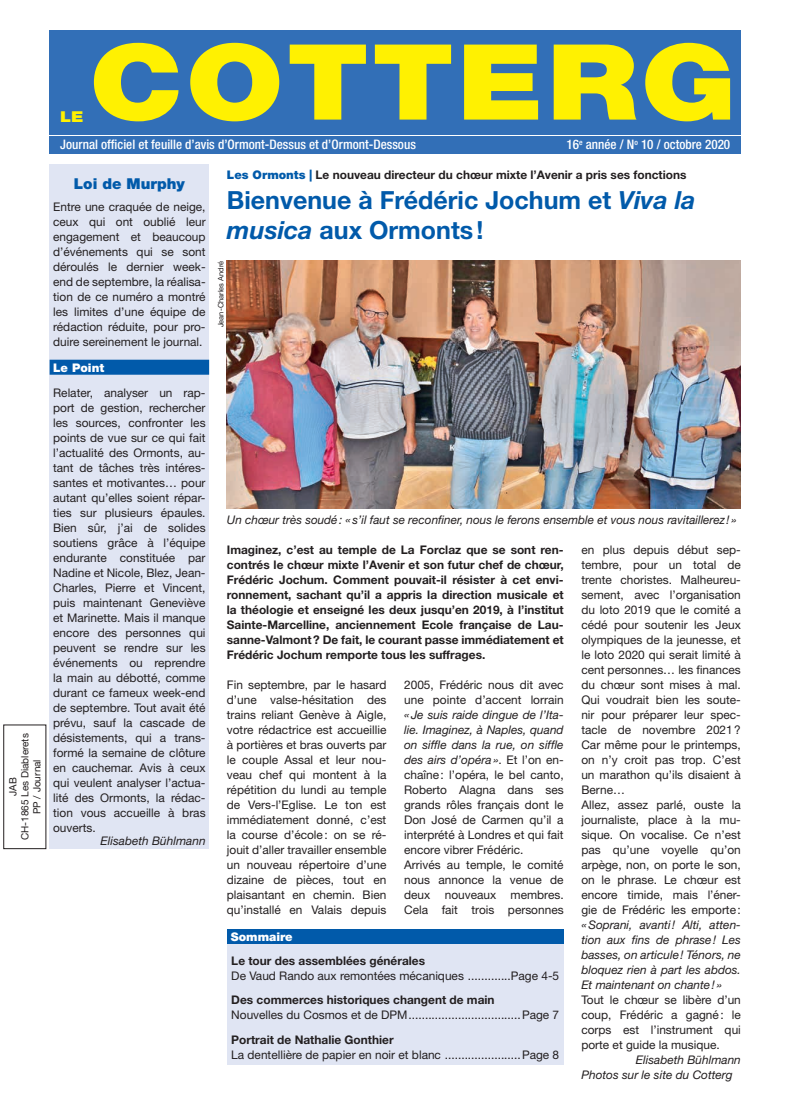
<style>
.page{position:relative;width:787px;height:1106px;background:#fff}
.page>*{position:absolute;margin:0;border:0;box-sizing:border-box;transform-origin:0 0}
.t1{font:900 105px "Helvetica Neue LT Std";letter-spacing:.025em;color:#fff101;scale:1.17 1}
.t2{font:700 25px/30px "Helvetica Neue LT Std";color:#015aaa}
.t3{font:900 15px "Helvetica Neue LT Std";color:#015aaa}
.t4{font:900 15px "Helvetica Neue LT Std";color:#fff101;scale:1.17 1}
.t5{font:500 condensed 13.12px "Helvetica Neue LT Std";color:#fff}
.t6{font:11.88px/15px "Helvetica Neue LT Std";color:#231f20;text-align:justify}
.t7{font:700 11.88px/15px "Helvetica Neue LT Std";color:#231f20;text-align:justify}
.t8{font:italic 11.88px/15px "Helvetica Neue LT Std";color:#231f20;text-align:justify}
.t9{font:900 11.88px "Helvetica Neue LT Std";color:#fff}
.t10{font:10px/12px "Helvetica Neue LT Std";color:#231f20;text-align:center}
.t11{font:7.5px "Helvetica Neue LT Std";color:#231f20}
.s1{font-weight:900;color:#015aaa}
.s2{font-style:italic}
</style>
<div class="page">
<div style="left:50px;top:30px;width:691px;height:105px;background:#326fb7"></div>
<div style="left:50px;top:136px;width:691px;height:18px;background:#326fb7"></div>
<div style="left:50px;top:164px;width:159px;height:684px;background:#e0e5f3"></div>
<div style="left:50px;top:360px;width:159px;height:15px;background:#015aaa"></div>
<div style="left:227px;top:929px;width:336px;height:15px;background:#015aaa"></div>
<div style="left:227px;top:944px;width:336px;height:120px;background:#e0e5f3"></div>
<img style="left:227px;top:261px;width:514px;height:248px">
<p class="t10" style="left:7px;top:840px;width:108px;rotate:-90deg">JAB<br>CH-1865 Les Diablerets<br>PP / Journal</p>
<p class="t4" style="left:60px;top:108px;width:22px">LE</p>
<h1 class="t1" style="left:89px;top:19px;width:554px">COTTERG</h1>
<p class="t5" style="left:60px;top:136px;width:357px">Journal officiel et feuille d’avis d’Ormont-Dessus et d’Ormont-Dessous</p>
<p class="t5" style="left:566px;top:136px;width:165px">16<sup>e</sup> année / N<sup>o</sup> 10 / octobre 2020</p>
<p class="t3" style="left:74px;top:174px;width:113px">Loi de Murphy</p>
<p class="t6" style="left:53px;top:199px;width:154px">Entre une craquée de neige, ceux qui ont oublié leur engagement et beaucoup d’événements qui se sont déroulés le dernier week&shy;end de septembre, la réalisa&shy;tion de ce numéro a montré les limites d’une équipe de rédaction réduite, pour pro&shy;duire sereinement le journal.</p>
<p class="t9" style="left:53px;top:360px;width:53px">Le Point</p>
<p class="t6" style="left:53px;top:385px;width:154px">Relater, analyser un rap&shy;port de gestion, rechercher les sources, confronter les points de vue sur ce qui fait l’actualité des Ormonts, au&shy;tant de tâches très intéres&shy;santes et motivantes… pour autant qu’elles soient répar&shy;ties sur plusieurs épaules.<br>Bien sûr, j’ai de solides soutiens grâce à l’équipe endurante constituée par Nadine et Nicole, Blez, Jean-Charles, Pierre et Vincent, puis maintenant Geneviève et Marinette. Mais il manque encore des personnes qui peuvent se rendre sur les événements ou reprendre la main au débotté, comme durant ce fameux week-end de septembre. Tout avait été prévu, sauf la cascade de désistements, qui a trans&shy;formé la semaine de clôture en cauchemar. Avis à ceux qui veulent analyser l’actua&shy;lité des Ormonts, la rédac&shy;tion vous accueille à bras ouverts.</p>
<p class="t8" style="left:101px;top:833px;width:106px">Elisabeth Bühlmann</p>
<p class="t7" style="left:227px;top:167px;width:461px"><span class="s1">Les Ormonts |</span> Le nouveau directeur du chœur mixte l’Avenir a pris ses fonctions</p>
<h2 class="t2" style="left:227px;top:184px;width:470px">Bienvenue à Frédéric Jochum et <span class="s2">Viva la musica</span> aux Ormonts!</h2>
<p class="t11" style="left:216px;top:327px;width:68px;rotate:-90deg">Jean-Charles André</p>
<p class="t8" style="left:227px;top:512px;width:511px">Un chœur très soudé: « s’il faut se reconfiner, nous le ferons ensemble et vous nous ravitaillerez ! »</p>
<p class="t7" style="left:227px;top:542px;width:338px">Imaginez, c’est au temple de La Forclaz que se sont ren&shy;contrés le chœur mixte l’Avenir et son futur chef de chœur, Frédéric Jochum. Comment pouvait-il résister à cet envi&shy;ronnement, sachant qu’il a appris la direction musicale et la théologie et enseigné les deux jusqu’en 2019, à l’institut Sainte-Marcelline, anciennement Ecole française de Lau&shy;sanne-Valmont? De fait, le courant passe immédiatement et Frédéric Jochum remporte tous les suffrages.</p>
<p class="t6" style="left:227px;top:677px;width:161px">Fin septembre, par le hasard d’une valse-hésitation des trains reliant Genève à Aigle, votre rédactrice est accueillie à portières et bras ouverts par le couple Assal et leur nou&shy;veau chef qui montent à la répétition du lundi au temple de Vers-l’Eglise. Le ton est immédiatement donné, c’est la course d’école: on se ré&shy;jouit d’aller travailler ensemble un nouveau répertoire d’une dizaine de pièces, tout en plaisantant en chemin. Bien qu’installé en Valais depuis</p>
<p class="t6" style="left:404px;top:677px;width:161px">2005, Frédéric nous dit avec une pointe d’accent lorrain</p>
<p class="t6" style="left:404px;top:707px;width:161px;text-align:left"><span class="s2">«Je suis raide dingue de l’Ita&shy;lie. Imaginez, à Naples, quand on siffle dans la rue, on siffle des airs d’opéra»</span>. Et l’on en&shy;chaîne: l’opéra, le bel canto,<br>Roberto Alagna dans ses grands rôles français dont le<br>Don José de Carmen qu’il a interprété à Londres et qui fait encore vibrer Frédéric.<br>Arrivés au temple, le comité nous annonce la venue de deux nouveaux membres.<br>Cela fait trois personnes</p>
<p class="t9" style="left:231px;top:929px;width:63px">Sommaire</p>
<p class="t7" style="left:231px;top:952px;width:195px">Le tour des assemblées générales</p>
<p class="t6" style="left:231px;top:968px;width:234px">De Vaud Rando aux remontées mécaniques</p>
<p class="t6" style="left:511px;top:968px;width:50px">Page 4-5</p>
<p class="t7" style="left:231px;top:992px;width:265px">Des commerces historiques changent de main</p>
<p class="t6" style="left:231px;top:1007px;width:178px">Nouvelles du Cosmos et de DPM</p>
<p class="t6" style="left:522px;top:1007px;width:39px">Page 7</p>
<p class="t7" style="left:231px;top:1032px;width:164px">Portrait de Nathalie Gonthier</p>
<p class="t6" style="left:231px;top:1047px;width:211px">La dentellière de papier en noir et blanc</p>
<p class="t6" style="left:522px;top:1047px;width:39px">Page 8</p>
<p class="t6" style="left:581px;top:542px;width:161px;text-align:left">en plus depuis début sep&shy;tembre, pour un total de trente choristes. Malheureu&shy;sement, avec l’organisation du loto 2019 que le comité a cédé pour soutenir les Jeux olympiques de la jeunesse, et le loto 2020 qui serait limité à cent personnes… les finances du chœur sont mises à mal.<br>Qui voudrait bien les soute&shy;nir pour préparer leur spec&shy;tacle de novembre 2021?<br>Car même pour le printemps, on n’y croit pas trop. C’est un marathon qu’ils disaient à<br>Berne…<br>Allez, assez parlé, ouste la journaliste, place à la mu&shy;sique. On vocalise. Ce n’est pas qu’une voyelle qu’on arpège, non, on porte le son, on le phrase. Le chœur est encore timide, mais l’éner&shy;gie de Frédéric les emporte:</p>
<p class="t8" style="left:581px;top:917px;width:161px">«Soprani, avanti! Alti, atten&shy;tion aux fins de phrase! Les basses, on articule! Ténors, ne bloquez rien à part les abdos.<br>Et maintenant on chante! »</p>
<p class="t6" style="left:581px;top:992px;width:161px">Tout le chœur se libère d’un coup, Frédéric a gagné: le corps est l’instrument qui porte et guide la musique.</p>
<p class="t8" style="left:581px;top:1052px;width:161px;text-indent:55px">Elisabeth Bühlmann<br>Photos sur le site du Cotterg</p>
</div>
